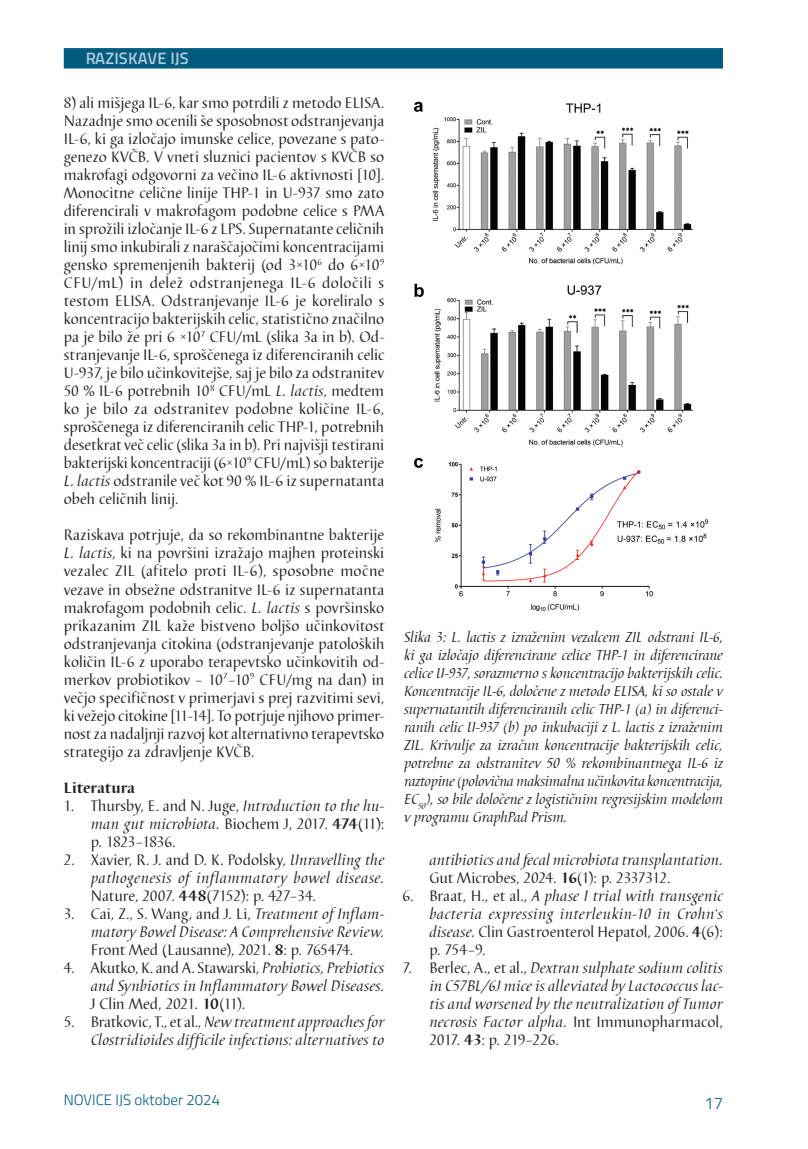
<style>
.page{position:relative;width:808px;height:1149px;background:#fff}
.page>*{position:absolute;margin:0;border:0;box-sizing:border-box;transform-origin:0 0}
.t1{font:600 16.5px "Titillium Web";letter-spacing:.01em;color:#fff}
.t2{font:300 16.5px "Titillium Web";color:#005b7f}
.M_Tekst-prispevki{font:15.75px/18px "Barbedor TEE";letter-spacing:-.005em;color:#231f20;text-align:justify}
.t3{font:italic 15.75px/18px "Barbedor TEE";letter-spacing:.01em;color:#231f20;text-align:justify}
.M_Tekst-prispevki-2{font:700 15.75px "Barbedor TEE";letter-spacing:-.005em;color:#231f20}
.M_Podnapis_k_sliki{font:italic 15px/18px "Barbedor TEE";letter-spacing:-.01em;color:#231f20;text-align:justify}
.t4{font:300 15px "Titillium Web";color:#005b7f}
.s1{font-style:italic}
.s2{font-weight:700}
.s3{font-style:normal}
.s4{font-weight:700;font-style:normal}
</style>
<div class="page">
<div style="left:64px;top:48px;width:659px;height:20px;background:#005b7f;border:2px solid #005b7f"></div>
<img style="left:413px;top:101px;width:296px;height:511px">
<p class="t1" style="left:85px;top:46px;width:105px">RAZISKAVE IJS</p>
<p class="M_Tekst-prispevki" style="left:64px;top:94px;width:322px">8) ali mišjega IL-6, kar smo potrdili z metodo ELISA.<br>Nazadnje smo ocenili še sposobnost odstranjevanja IL-6, ki ga izločajo imunske celice, povezane s pato&shy;genezo KVČB. V vneti sluznici pacientov s KVČB so makrofagi odgovorni za večino IL-6 aktivnosti [10].<br>Monocitne celične linije THP-1 in U-937 smo zato diferencirali v makrofagom podobne celice s PMA in sprožili izločanje IL-6 z LPS. Supernatante celičnih linij smo inkubirali z naraščajočimi koncentracijami gensko spremenjenih bakterij (od 3×10<sup>6</sup> do 6×10<sup>9<br></sup>CFU/mL) in delež odstranjenega IL-6 določili s testom ELISA. Odstranjevanje IL-6 je koreliralo s koncentracijo bakterijskih celic, statistično značilno pa je bilo že pri 6 ×10<sup>7</sup> CFU/mL (slika 3a in b). Od&shy;stranjevanje IL-6, sproščenega iz diferenciranih celic U-937, je bilo učinkovitejše, saj je bilo za odstranitev 50 % IL-6 potrebnih 10<sup>8</sup> CFU/mL <span class="s1">L. lactis</span>, medtem ko je bilo za odstranitev podobne količine IL-6, sproščenega iz diferenciranih celic THP-1, potrebnih desetkrat več celic (slika 3a in b). Pri najvišji testirani bakterijski koncentraciji (6×10<sup>9</sup> CFU/mL) so bakterije <span class="s1">L. lactis</span> odstranile več kot 90 % IL-6 iz supernatanta obeh celičnih linij.</p>
<p class="M_Tekst-prispevki" style="left:64px;top:526px;width:322px">Raziskava potrjuje, da so rekombinantne bakterije <span class="s1">L. lactis</span>, ki na površini izražajo majhen proteinski vezalec ZIL (afitelo proti IL-6), sposobne močne vezave in obsežne odstranitve IL-6 iz supernatanta makrofagom podobnih celic. <span class="s1">L. lactis</span> s površinsko prikazanim ZIL kaže bistveno boljšo učinkovitost odstranjevanja citokina (odstranjevanje patoloških količin IL-6 z uporabo terapevtsko učinkovitih od&shy;merkov probiotikov – 10<sup>7</sup>–10<sup>9</sup> CFU/mg na dan) in večjo specifičnost v primerjavi s prej razvitimi sevi, ki vežejo citokine [11-14]. To potrjuje njihovo primer&shy;nost za nadaljnji razvoj kot alternativno terapevtsko strategijo za zdravljenje KVČB.</p>
<p class="M_Tekst-prispevki-2" style="left:64px;top:778px;width:73px">Literatura</p>
<p class="M_Tekst-prispevki" style="left:91px;top:796px;width:295px;text-indent:-27px">1. Thursby, E. and N. Juge, <span class="s1">Introduction to the hu&shy;man gut microbiota.</span> Biochem J, 2017. <span class="s2">474</span>(11): p. 1823–1836.</p>
<p class="M_Tekst-prispevki" style="left:91px;top:850px;width:295px;text-indent:-27px">2. Xavier, R. J. and D. K. Podolsky, <span class="s1">Unravelling the pathogenesis of inflammatory bowel disease.<br></span>Nature, 2007. <span class="s2">448</span>(7152): p. 427–34.</p>
<p class="M_Tekst-prispevki" style="left:91px;top:904px;width:295px;text-indent:-27px">3. Cai, Z., S. Wang, and J. Li, <span class="s1">Treatment of Inflam&shy;matory Bowel Disease: A Comprehensive Review.<br></span>Front Med (Lausanne), 2021. <span class="s2">8</span>: p. 765474.</p>
<p class="t3" style="left:91px;top:958px;width:295px;text-indent:-27px"><span class="s3">4. Akutko, K. and A. Stawarski,</span> Probiotics, Prebiotics and Synbiotics in Inflammatory Bowel Diseases.<br><span class="s3">J Clin Med, 2021.</span> <span class="s4">10</span><span class="s3">(11).</span></p>
<p class="t3" style="left:64px;top:1012px;width:322px;text-align:right"><span class="s3">5. Bratkovic, T., et al.,</span> New treatment approaches for<br>Clostridioides difficile infections: alternatives to</p>
<p class="M_Podnapis_k_sliki" style="left:404px;top:628px;width:320px">Slika 3: L. lactis z izraženim vezalcem ZIL odstrani IL-6, ki ga izločajo diferencirane celice THP-1 in diferencirane celice U-937, sorazmerno s koncentracijo bakterijskih celic.<br>Koncentracije IL-6, določene z metodo ELISA, ki so ostale v supernatantih diferenciranih celic THP-1 (a) in diferenci&shy;ranih celic U-937 (b) po inkubaciji z L. lactis z izraženim ZIL. Krivulje za izračun koncentracije bakterijskih celic, potrebne za odstranitev 50 % rekombinantnega IL-6 iz raztopine (polovična maksimalna učinkovita koncentracija, EC<sub>50</sub>), so bile določene z logističnim regresijskim modelom v programu GraphPad Prism.</p>
<p class="t3" style="left:429px;top:850px;width:295px">antibiotics and fecal microbiota transplantation.<br><span class="s3">Gut Microbes, 2024.</span> <span class="s4">16</span><span class="s3">(1): p. 2337312.</span></p>
<p class="t3" style="left:429px;top:886px;width:295px;text-indent:-27px"><span class="s3">6. Braat, H., et al.,</span> A phase I trial with transgenic bacteria expressing interleukin-10 in Crohn‘s disease. <span class="s3">Clin Gastroenterol Hepatol, 2006.</span> <span class="s4">4</span><span class="s3">(6): p. 754–9.</span></p>
<p class="t3" style="left:429px;top:958px;width:295px;text-indent:-27px"><span class="s3">7. Berlec, A., et al.,</span> Dextran sulphate sodium colitis in C57BL/6J mice is alleviated by Lactococcus lac&shy;tis and worsened by the neutralization of Tumor necrosis Factor alpha. <span class="s3">Int Immunopharmacol, 2017.</span> <span class="s4">43</span><span class="s3">: p. 219–226.</span></p>
<p class="t4" style="left:64px;top:1088px;width:158px">NOVICE IJS oktober 2024</p>
<p class="t2" style="left:704px;top:1090px;width:20px">17</p>
</div>
